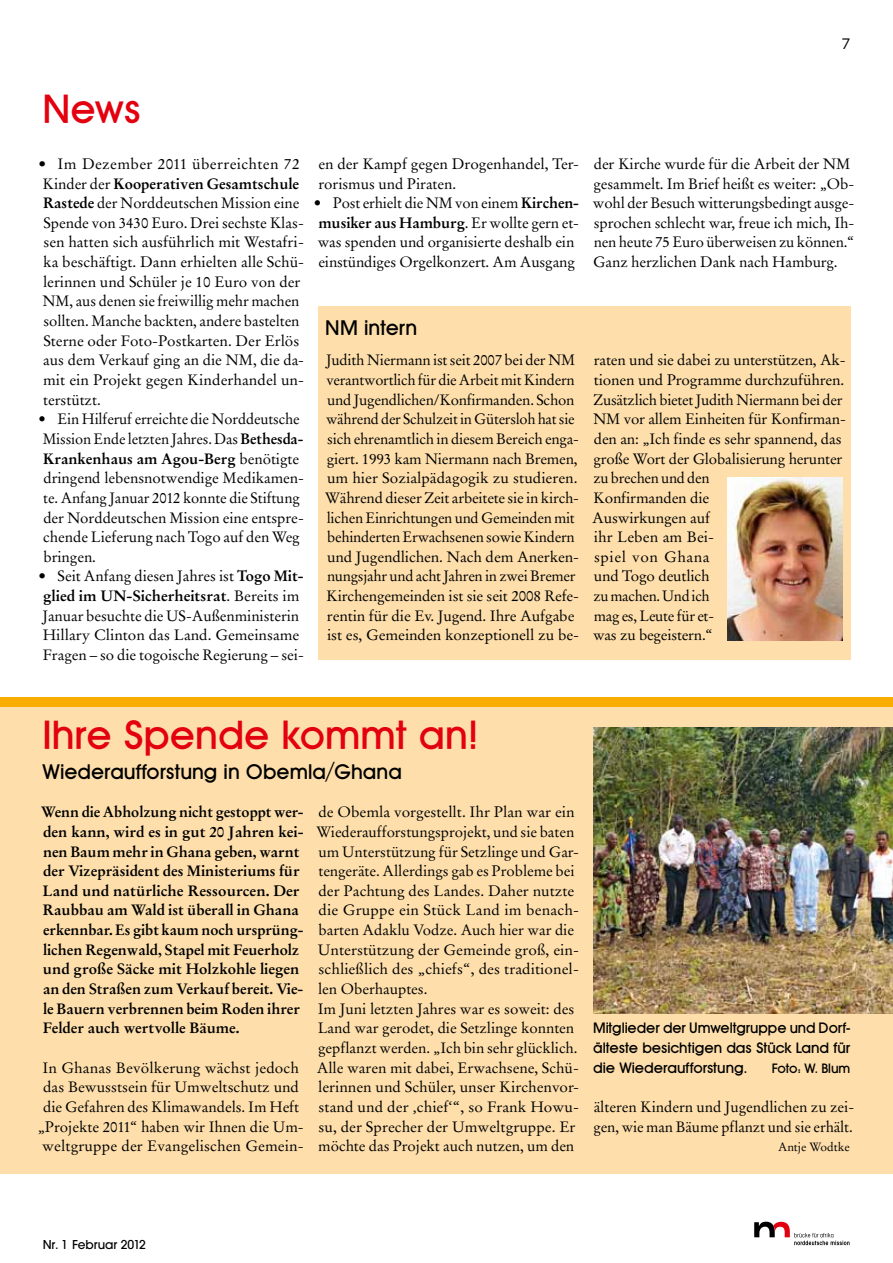
<style>
.page{position:relative;width:893px;height:1263px;background:#fff}
.page>*{position:absolute;margin:0;border:0;box-sizing:border-box;transform-origin:0 0}
.t1{font:500 40.5px "Avant Garde Two BQ";color:#e3000f}
.t2{font:500 21px "Avant Garde Two BQ";color:#000}
.t3{font:15px/19.6px "Stempel Garamond";letter-spacing:-.005em;color:#000}
.t4{font:700 15px/19.6px "Stempel Garamond";letter-spacing:-.005em;color:#000}
.t5{font:500 15px/19.6px "Avant Garde Two BQ";letter-spacing:-.005em;color:#000;text-align:justify}
.t6{font:15px "Monitor";color:#000}
.t7{font:500 13.5px "Avant Gard";letter-spacing:-.005em;color:#000}
.t8{font:500 13.5px "Avant Garde Two BQ";letter-spacing:-.005em;color:#000}
.t9{font:12px "Stempel Garamond";letter-spacing:-.005em;color:#000}
.s1{font-weight:700}
</style>
<div class="page">
<svg style="left:754px;top:1222px;width:95px;height:23px"></svg>
<div style="left:0;top:705px;width:893px;height:469px;background:#fedfac"></div>
<div style="left:0;top:697px;width:893px;height:9px;background:#f9ad00"></div>
<img style="left:593px;top:728px;width:300px;height:286px">
<div style="left:318px;top:306px;width:532px;height:354px;background:#fedfac"></div>
<img style="left:727px;top:477px;width:115px;height:163px">
<p class="t6" style="left:841px;top:34px;width:11px">7</p>
<h1 class="t1" style="left:43px;top:86px;width:100px">News</h1>
<p class="t3" style="left:38px;top:154px;width:267px">• Im Dezember 2011 überreichten 72<br>Kinder der <span class="s1">Kooperativen Gesamtschule Rastede</span> der Norddeutschen Mission eine Spende von 3430 Euro. Drei sechste Klas&shy;sen hatten sich ausführlich mit Westafri&shy;ka beschäftigt. Dann erhielten alle Schü&shy;lerinnen und Schüler je 10 Euro von der NM, aus denen sie freiwillig mehr machen sollten. Manche backten, andere bastelten Sterne oder Foto-Postkarten. Der Erlös aus dem Verkauf ging an die NM, die da&shy;mit ein Projekt gegen Kinderhandel un&shy;terstützt.</p>
<p class="t3" style="left:38px;top:409px;width:267px">• Ein Hilferuf erreichte die Norddeutsche Mission Ende letzten Jahres. Das <span class="s1">Bethesda-Krankenhaus am Agou-Berg</span> benötigte dringend lebensnotwendige Medikamen&shy;te. Anfang Januar 2012 konnte die Stiftung der Norddeutschen Mission eine entspre&shy;chende Lieferung nach Togo auf den Weg bringen.</p>
<p class="t3" style="left:38px;top:567px;width:267px">• Seit Anfang diesen Jahres ist <span class="s1">Togo Mit&shy;glied im UN-Sicherheitsrat</span>. Bereits im Januar besuchte die US-Außenministerin Hillary Clinton das Land. Gemeinsame Fragen – so die togoische Regierung – sei-</p>
<p class="t3" style="left:318px;top:154px;width:262px">en der Kampf gegen Drogenhandel, Ter&shy;rorismus und Piraten.</p>
<p class="t3" style="left:314px;top:193px;width:267px">• Post erhielt die NM von einem <span class="s1">Kirchen&shy;musiker aus Hamburg</span>. Er wollte gern et&shy;was spenden und organisierte deshalb ein einstündiges Orgelkonzert. Am Ausgang</p>
<p class="t3" style="left:593px;top:154px;width:263px">der Kirche wurde für die Arbeit der NM gesammelt. Im Brief heißt es weiter: „Ob&shy;wohl der Besuch witterungsbedingt ausge&shy;sprochen schlecht war, freue ich mich, Ih&shy;nen heute 75 Euro überweisen zu können.“ Ganz herzlichen Dank nach Hamburg.</p>
<h2 class="t2" style="left:325px;top:315px;width:94px">NM intern</h2>
<p class="t3" style="left:325px;top:350px;width:255px">Judith Niermann ist seit 2007 bei der NM verantwortlich für die Arbeit mit Kindern und Jugendlichen/Konfirmanden. Schon während der Schulzeit in Gütersloh hat sie sich ehrenamtlich in diesem Bereich enga&shy;giert. 1993 kam Niermann nach Bremen, um hier Sozialpädagogik zu studieren.<br>Während dieser Zeit arbeitete sie in kirch&shy;lichen Einrichtungen und Gemeinden mit behinderten Erwachsenen sowie Kindern und Jugendlichen. Nach dem Anerken&shy;nungsjahr und acht Jahren in zwei Bremer Kirchengemeinden ist sie seit 2008 Refe&shy;rentin für die Ev. Jugend. Ihre Aufgabe ist es, Gemeinden konzeptionell zu be-</p>
<p class="t3" style="left:592px;top:350px;width:255px">raten und sie dabei zu unterstützen, Ak&shy;tionen und Programme durchzuführen.<br>Zusätzlich bietet Judith Niermann bei der<br>NM vor allem Einheiten für Konfirman&shy;den an: „Ich finde es sehr spannend, das große Wort der Globalisierung herunter zu brechen und den<br>Konfirmanden die<br>Auswirkungen auf<br>ihr Leben am Bei-<br>spiel von Ghana<br>und Togo deutlich<br>zu machen. Und ich<br>mag es, Leute für et-<br>was zu begeistern.“</p>
<h1 class="t1" style="left:43px;top:712px;width:436px">Ihre Spende kommt an!</h1>
<h2 class="t2" style="left:43px;top:759px;width:361px">Wiederaufforstung in Obemla/Ghana</h2>
<p class="t4" style="left:41px;top:802px;width:264px">Wenn die Abholzung nicht gestoppt wer&shy;den kann, wird es in gut 20 Jahren kei&shy;nen Baum mehr in Ghana geben, warnt der Vizepräsident des Ministeriums für Land und natürliche Ressourcen. Der Raubbau am Wald ist überall in Ghana erkennbar. Es gibt kaum noch ursprüng&shy;lichen Regenwald, Stapel mit Feuerholz und große Säcke mit Holzkohle liegen an den Straßen zum Verkauf bereit. Vie&shy;le Bauern verbrennen beim Roden ihrer Felder auch wertvolle Bäume.</p>
<p class="t3" style="left:37px;top:1058px;width:268px;text-align:center">In Ghanas Bevölkerung wächst jedoch das Bewusstsein für Umweltschutz und die Gefahren des Klimawandels. Im Heft „Projekte 2011“ haben wir Ihnen die Um&shy;weltgruppe der Evangelischen Gemein-</p>
<p class="t3" style="left:317px;top:802px;width:264px">de Obemla vorgestellt. Ihr Plan war ein Wiederaufforstungsprojekt, und sie baten um Unterstützung für Setzlinge und Gar&shy;tengeräte. Allerdings gab es Probleme bei der Pachtung des Landes. Daher nutzte die Gruppe ein Stück Land im benach&shy;barten Adaklu Vodze. Auch hier war die Unterstützung der Gemeinde groß, ein&shy;schließlich des „chiefs“, des traditionel&shy;len Oberhauptes.<br>Im Juni letzten Jahres war es soweit: des Land war gerodet, die Setzlinge konnten gepflanzt werden. „Ich bin sehr glücklich.<br>Alle waren mit dabei, Erwachsene, Schü&shy;lerinnen und Schüler, unser Kirchenvor&shy;stand und der ‚chief‘“, so Frank Howu&shy;su, der Sprecher der Umweltgruppe. Er möchte das Projekt auch nutzen, um den</p>
<p class="t5" style="left:593px;top:1018px;width:259px">Mitglieder der Umweltgruppe und Dorf&shy;älteste besichtigen das Stück Land für die Wiederaufforstung.</p>
<p class="t8" style="left:772px;top:1060px;width:80px">Foto: W. Blum</p>
<p class="t3" style="left:593px;top:1097px;width:262px">älteren Kindern und Jugendlichen zu zei&shy;gen, wie man Bäume pflanzt und sie erhält.</p>
<p class="t9" style="left:778px;top:1140px;width:73px">Antje Wodtke</p>
<p class="t7" style="left:43px;top:1237px;width:105px">Nr. 1 Februar 2012</p>
</div>
